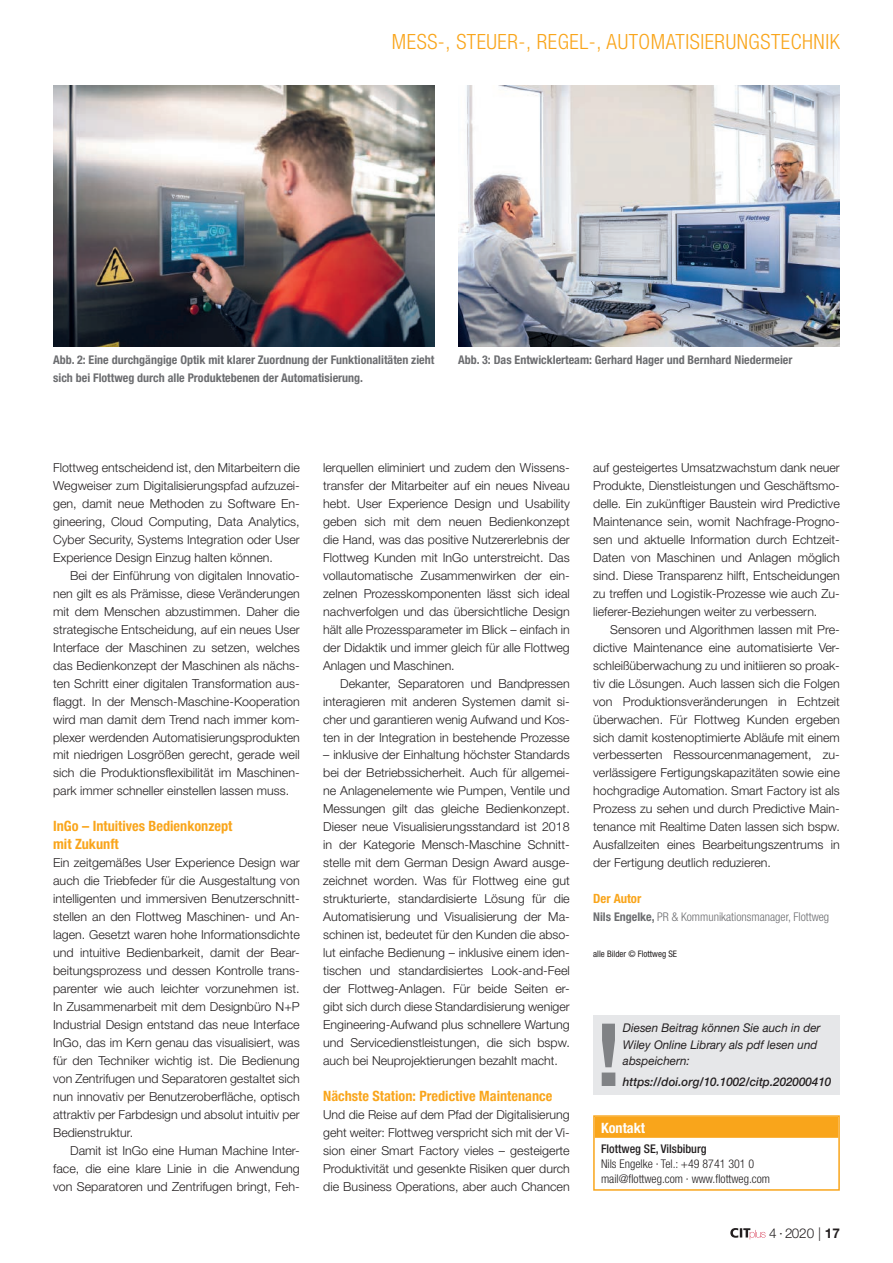
<style>
.page{position:relative;width:893px;height:1263px;background:#fff}
.page>*{position:absolute;margin:0;border:0;box-sizing:border-box;transform-origin:0 0}
.t1{font:300 condensed 21px "Helvetica Neue LT Std";letter-spacing:.025em;color:#f9a51b}
.t2{font:700 condensed 14.25px/18px "Helvetica Neue LT Std";color:#f9a51b}
.t3{font:700 condensed 14.25px "Helvetica Neue LT Std";color:#fff}
.t4{font:300 13.5px "Helvetica Neue LT Std";color:#231f20}
.t5{font:700 condensed 12.75px "Helvetica Neue LT Std";color:#f9a51b}
.t6{font:300 12.3px/18px "Helvetica Neue LT Std";color:#231f20;text-align:justify}
.t7{font:700 condensed 12px/18px "Helvetica Neue LT Std";color:#6c6d70}
.t8{font:italic 12px/16.5px "Helvetica Neue LT Std";color:#231f20}
.t9{font:300 condensed 12px/15px "Helvetica Neue LT Std";color:#231f20}
.t10{font:300 condensed 12px "Helvetica Neue LT Std";color:#6c6d70}
.t11{font:italic 500 12px "Helvetica Neue LT Std";color:#231f20}
.t12{font:500 condensed 12px "Helvetica Neue LT Std";color:#231f20}
.t13{font:condensed 9px "Helvetica Neue LT Std";color:#231f20}
.s1{font-weight:700}
</style>
<div class="page">
<div style="left:593px;top:1015px;width:247px;height:79px;background:#e6e7e9"></div>
<svg style="left:602px;top:1024px;width:13px;height:62px"></svg>
<div style="left:595px;top:1117px;width:243px;height:21px;background:#f9a51b"></div>
<div style="left:593px;top:1115px;width:247px;height:76px;border:2px solid #f9a51b"></div>
<img style="left:53px;top:85px;width:382px;height:261px">
<img style="left:458px;top:85px;width:382px;height:261px">
<svg style="left:730px;top:1228px;width:35px;height:11px"></svg>
<h1 class="t1" style="left:392px;top:29px;width:444px">Mess-, Steuer-, Regel-, Automatisierungstechnik</h1>
<p class="t7" style="left:53px;top:351px;width:383px">Abb. 2: Eine durchgängige Optik mit klarer Zuordnung der Funktionalitäten zieht sich bei Flottweg durch alle Produktebenen der Automatisierung.</p>
<p class="t7" style="left:458px;top:351px;width:336px">Abb. 3: Das Entwicklerteam: Gerhard Hager und Bernhard Niedermeier</p>
<p class="t6" style="left:53px;top:458px;width:248px">Flottweg entscheidend ist, den Mitarbeitern die Wegweiser zum Digitalisierungspfad aufzuzei&shy;gen, damit neue Methoden zu Software En&shy;gineering, Cloud Computing, Data Analytics, Cyber Security, Systems Integration oder User Experience Design Einzug halten können.</p>
<p class="t6" style="left:53px;top:566px;width:248px;text-indent:17px">Bei der Einführung von digitalen Innovatio&shy;nen gilt es als Prämisse, diese Veränderungen mit dem Menschen abzustimmen. Daher die strategische Entscheidung, auf ein neues User Interface der Maschinen zu setzen, welches das Bedienkonzept der Maschinen als nächs&shy;ten Schritt einer digitalen Transformation aus&shy;flaggt. In der Mensch-Maschine-Kooperation wird man damit dem Trend nach immer kom&shy;plexer werdenden Automatisierungsprodukten mit niedrigen Losgrößen gerecht, gerade weil sich die Produktionsflexibilität im Maschinen&shy;park immer schneller einstellen lassen muss.</p>
<p class="t2" style="left:53px;top:817px;width:181px">InGo – Intuitives Bedienkonzept mit Zukunft</p>
<p class="t6" style="left:53px;top:854px;width:248px">Ein zeitgemäßes User Experience Design war auch die Triebfeder für die Ausgestaltung von intelligenten und immersiven Benutzerschnitt&shy;stellen an den Flottweg Maschinen- und An&shy;lagen. Gesetzt waren hohe Informationsdichte und intuitive Bedienbarkeit, damit der Bear&shy;beitungsprozess und dessen Kontrolle trans&shy;parenter wie auch leichter vorzunehmen ist.<br>In Zusammenarbeit mit dem Designbüro N+P Industrial Design entstand das neue Interface InGo, das im Kern genau das visualisiert, was für den Techniker wichtig ist. Die Bedienung von Zentrifugen und Separatoren gestaltet sich nun innovativ per Benutzeroberfläche, optisch attraktiv per Farbdesign und absolut intuitiv per Bedienstruktur.</p>
<p class="t6" style="left:53px;top:1141px;width:248px;text-indent:17px">Damit ist InGo eine Human Machine Inter&shy;face, die eine klare Linie in die Anwendung von Separatoren und Zentrifugen bringt, Feh-</p>
<p class="t6" style="left:323px;top:458px;width:248px;text-align:left">lerquellen eliminiert und zudem den Wissens&shy;transfer der Mitarbeiter auf ein neues Niveau hebt. User Experience Design und Usability geben sich mit dem neuen Bedienkonzept die Hand, was das positive Nutzererlebnis der Flottweg Kunden mit InGo unterstreicht. Das vollautomatische Zusammenwirken der ein&shy;zelnen Prozesskomponenten lässt sich ideal nachverfolgen und das übersichtliche Design hält alle Prozessparameter im Blick – einfach in der Didaktik und immer gleich für alle Flottweg Anlagen und Maschinen.</p>
<p class="t6" style="left:323px;top:674px;width:248px;text-indent:17px">Dekanter, Separatoren und Bandpressen interagieren mit anderen Systemen damit si&shy;cher und garantieren wenig Aufwand und Kos&shy;ten in der Integration in bestehende Prozesse</p>
<p class="t6" style="left:323px;top:746px;width:248px">– inklusive der Einhaltung höchster Standards bei der Betriebssicherheit. Auch für allgemei&shy;ne Anlagenelemente wie Pumpen, Ventile und Messungen gilt das gleiche Bedienkonzept.<br>Dieser neue Visualisierungsstandard ist 2018 in der Kategorie Mensch-Maschine Schnitt&shy;stelle mit dem German Design Award ausge&shy;zeichnet worden. Was für Flottweg eine gut strukturierte, standardisierte Lösung für die Automatisierung und Visualisierung der Ma&shy;schinen ist, bedeutet für den Kunden die abso&shy;lut einfache Bedienung – inklusive einem iden&shy;tischen und standardisiertes Look-and-Feel der Flottweg-Anlagen. Für beide Seiten er&shy;gibt sich durch diese Standardisierung weniger Engineering-Aufwand plus schnellere Wartung und Servicedienstleistungen, die sich bspw. auch bei Neuprojektierungen bezahlt macht.</p>
<p class="t2" style="left:323px;top:1086px;width:231px">Nächste Station: Predictive Maintenance</p>
<p class="t6" style="left:323px;top:1105px;width:248px">Und die Reise auf dem Pfad der Digitalisierung geht weiter: Flottweg verspricht sich mit der Vi&shy;sion einer Smart Factory vieles – gesteigerte Produktivität und gesenkte Risiken quer durch die Business Operations, aber auch Chancen</p>
<p class="t6" style="left:593px;top:458px;width:248px">auf gesteigertes Umsatzwachstum dank neuer Produkte, Dienstleistungen und Geschäftsmo&shy;delle. Ein zukünftiger Baustein wird Predictive Maintenance sein, womit Nachfrage-Progno&shy;sen und aktuelle Information durch Echtzeit-Daten von Maschinen und Anlagen möglich sind. Diese Transparenz hilft, Entscheidungen zu treffen und Logistik-Prozesse wie auch Zu&shy;lieferer-Beziehungen weiter zu verbessern.</p>
<p class="t6" style="left:593px;top:620px;width:248px;text-indent:17px">Sensoren und Algorithmen lassen mit Pre&shy;dictive Maintenance eine automatisierte Ver&shy;schleißüberwachung zu und initiieren so proak&shy;tiv die Lösungen. Auch lassen sich die Folgen von Produktionsveränderungen in Echtzeit überwachen. Für Flottweg Kunden ergeben sich damit kostenoptimierte Abläufe mit einem verbesserten Ressourcenmanagement, zu&shy;verlässigere Fertigungskapazitäten sowie eine hochgradige Automation. Smart Factory ist als Prozess zu sehen und durch Predictive Main&shy;tenance mit Realtime Daten lassen sich bspw.<br>Ausfallzeiten eines Bearbeitungszentrums in der Fertigung deutlich reduzieren.</p>
<p class="t5" style="left:593px;top:891px;width:50px">Der Autor</p>
<p class="t10" style="left:593px;top:910px;width:238px"><span class="s1">Nils Engelke,</span> PR &amp; Kommunikationsmanager, Flottweg</p>
<p class="t13" style="left:593px;top:948px;width:85px">alle Bilder © Flottweg SE</p>
<p class="t8" style="left:623px;top:1019px;width:199px">Diesen Beitrag können Sie auch in der<br>Wiley Online Library als pdf lesen und abspeichern:</p>
<p class="t11" style="left:623px;top:1074px;width:210px">https://doi.org/10.1002/citp.202000410</p>
<p class="t3" style="left:601px;top:1119px;width:46px">Kontakt</p>
<p class="t12" style="left:601px;top:1141px;width:107px">Flottweg SE, Vilsbiburg</p>
<p class="t9" style="left:601px;top:1156px;width:171px">Nils Engelke · Tel.: +49 8741 301 0 mail@flottweg.com · www.flottweg.com</p>
<p class="t4" style="left:769px;top:1224px;width:72px">4 · 2020 | <span class="s1">17</span></p>
</div>
